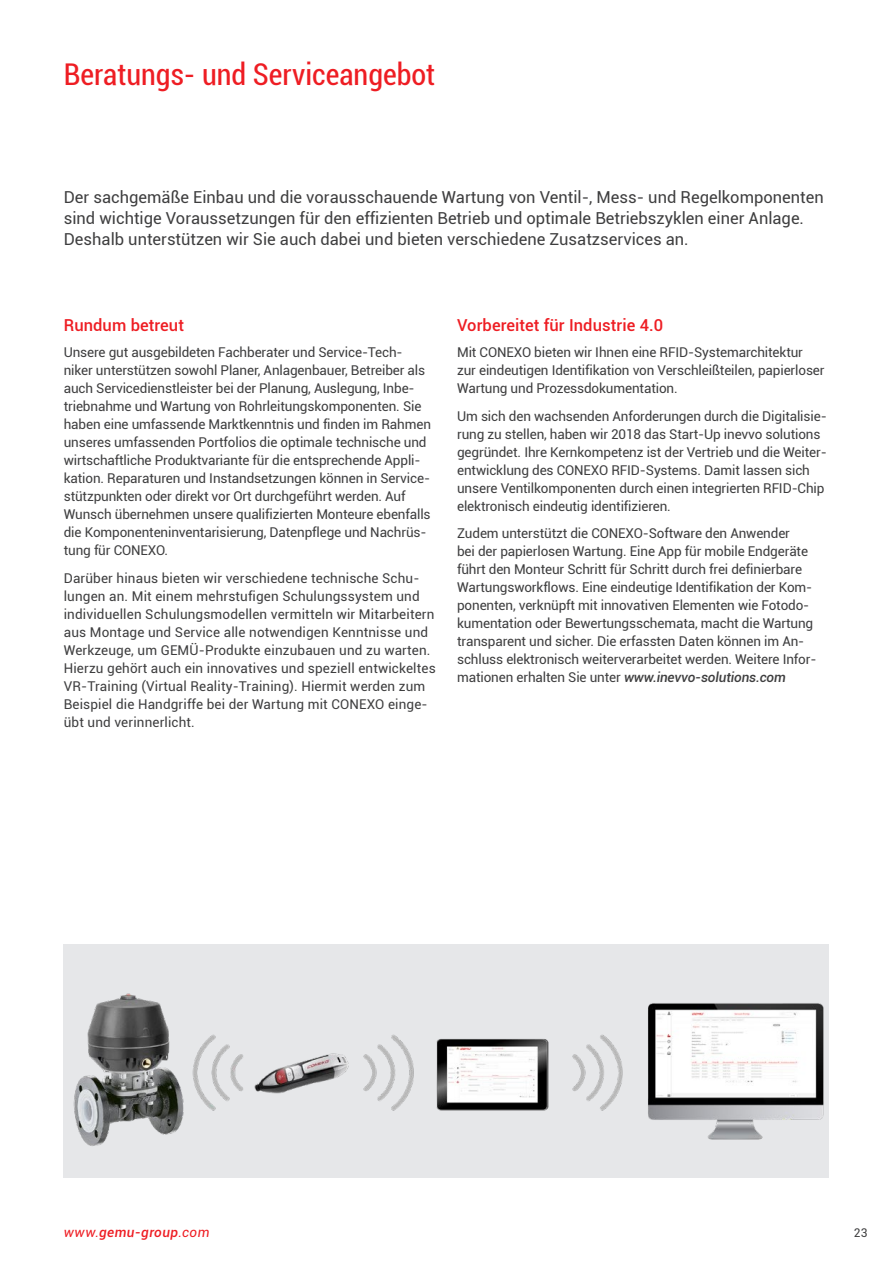
<style>
.page{position:relative;width:893px;height:1263px;background:#fff}
.page>*{position:absolute;margin:0;border:0;box-sizing:border-box;transform-origin:0 0}
.t1{font:condensed 30px "Roboto";color:#ee1d23}
.t2{font:16.5px/21px "Roboto";color:#3e3e3f}
.t3{font:500 16.5px "Roboto";letter-spacing:.005em;color:#ee1d23}
.t4{font:13.5px/18px "Roboto";letter-spacing:-.01em;color:#3e3e3f}
.t5{font:13.5px/18px "Roboto";letter-spacing:.01em;color:#3e3e3f}
.t6{font:italic 500 13.5px "Roboto";letter-spacing:.035em;color:#ee1d23}
.t7{font:12px "Roboto";color:#3e3e3f}
.s1{font-weight:500;font-style:italic}
.s2{font-weight:400}
</style>
<div class="page">
<div style="left:64px;top:944px;width:765px;height:234px;background:#e6e7e9"></div>
<img style="left:73px;top:993px;width:751px;height:153px">
<h1 class="t1" style="left:64px;top:54px;width:373px">Beratungs- und Serviceangebot</h1>
<p class="t2" style="left:64px;top:186px;width:761px">Der sachgemäße Einbau und die vorausschauende Wartung von Ventil-, Mess- und Regelkomponenten sind wichtige Voraussetzungen für den effizienten Betrieb und optimale Betriebszyklen einer Anlage.<br>Deshalb unterstützen wir Sie auch dabei und bieten verschiedene Zusatzservices an.</p>
<p class="t3" style="left:64px;top:313px;width:122px">Rundum betreut</p>
<p class="t4" style="left:64px;top:343px;width:369px">Unsere gut ausgebildeten Fachberater und Service-Tech&shy;niker unterstützen sowohl Planer, Anlagenbauer, Betreiber als auch Servicedienstleister bei der Planung, Auslegung, Inbe&shy;triebnahme und Wartung von Rohrleitungskomponenten. Sie haben eine umfassende Marktkenntnis und finden im Rahmen unseres umfassenden Portfolios die optimale technische und wirtschaftliche Produktvariante für die entsprechende Appli&shy;kation. Reparaturen und Instandsetzungen können in Service&shy;stützpunkten oder direkt vor Ort durchgeführt werden. Auf Wunsch übernehmen unsere qualifizierten Monteure ebenfalls die Komponenteninventarisierung, Datenpflege und Nachrüs&shy;tung für CONEXO.</p>
<p class="t5" style="left:64px;top:568px;width:373px">Darüber hinaus bieten wir verschiedene technische Schu&shy;lungen an. Mit einem mehrstufigen Schulungssystem und individuellen Schulungsmodellen vermitteln wir Mitarbeitern aus Montage und Service alle notwendigen Kenntnisse und Werkzeuge, um GEMÜ-Produkte einzubauen und zu warten.<br>Hierzu gehört auch ein innovatives und speziell entwickeltes VR-Training (Virtual Reality-Training). Hiermit werden zum Beispiel die Handgriffe bei der Wartung mit CONEXO einge&shy;übt und verinnerlicht.</p>
<p class="t3" style="left:457px;top:313px;width:208px">Vorbereitet für Industrie 4.0</p>
<p class="t4" style="left:457px;top:343px;width:369px">Mit CONEXO bieten wir Ihnen eine RFID-Systemarchitektur zur eindeutigen Identifikation von Verschleißteilen, papierloser<br>Wartung und Prozessdokumentation.</p>
<p class="t4" style="left:457px;top:406px;width:371px">Um sich den wachsenden Anforderungen durch die Digitalisie&shy;rung zu stellen, haben wir 2018 das Start-Up inevvo solutions gegründet. Ihre Kernkompetenz ist der Vertrieb und die Weiter&shy;entwicklung des CONEXO RFID-Systems. Damit lassen sich unsere Ventilkomponenten durch einen integrierten RFID-Chip elektronisch eindeutig identifizieren.</p>
<p class="t4" style="left:457px;top:524px;width:361px">Zudem unterstützt die CONEXO-Software den Anwender<br>bei der papierlosen Wartung. Eine App für mobile Endgeräte führt den Monteur Schritt für Schritt durch frei definierbare Wartungsworkflows. Eine eindeutige Identifikation der Kom&shy;ponenten, verknüpft mit innovativen Elementen wie Fotodo&shy;kumentation oder Bewertungsschemata, macht die Wartung transparent und sicher. Die erfassten Daten können im An&shy;schluss elektronisch weiterverarbeitet werden. Weitere Infor&shy;mationen erhalten Sie unter <span class="s1">www.inevvo-solutions.com</span></p>
<p class="t6" style="left:64px;top:1223px;width:147px"><span class="s2">www.</span>gemu-group<span class="s2">.com</span></p>
<p class="t7" style="left:854px;top:1225px;width:15px">23</p>
</div>
